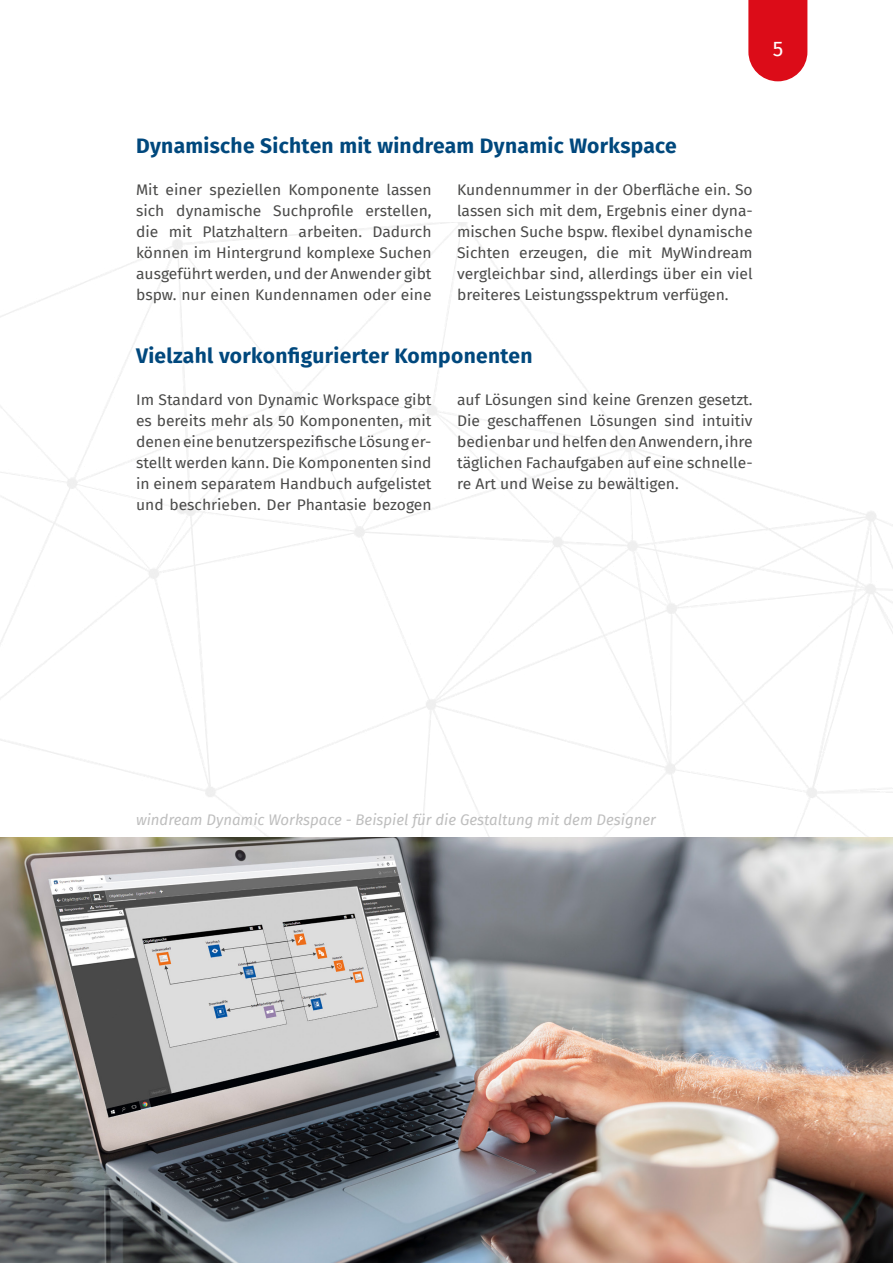
<style>
.page{position:relative;width:893px;height:1263px;background:#fff}
.page>*{position:absolute;margin:0;border:0;box-sizing:border-box;transform-origin:0 0}
.t1{font:700 21px "Fira Sans";letter-spacing:.015em;color:#00487d}
.t2{font:21px "Fira Sans";color:#fff}
.t3{font:15px/21px "Fira Sans";color:#4a4a49;text-align:justify;scale:1.04 1}
.t4{font:italic 15px "Fira Sans";color:#bebebe}
</style>
<div class="page">
<img style="left:0;top:222px;width:893px;height:616px">
<img style="left:0;top:838px;width:893px;height:425px">
<svg style="left:748px;top:0;width:59px;height:81px;background:#de1f2a"></svg>
<h1 class="t2" style="left:773px;top:33px;width:12px">5</h1>
<h1 class="t1" style="left:136px;top:128px;width:542px">Dynamische Sichten mit windream Dynamic Workspace</h1>
<p class="t3" style="left:136px;top:179px;width:286px">Mit einer speziellen Komponente lassen sich dynamische Suchprofile erstellen, die mit Platzhaltern arbeiten. Dadurch können im Hintergrund komplexe Suchen ausgeführt werden, und der Anwender gibt bspw. nur einen Kundennamen oder eine</p>
<p class="t3" style="left:457px;top:179px;width:286px">Kundennummer in der Oberfläche ein. So lassen sich mit dem, Ergebnis einer dyna&shy;mischen Suche bspw. flexibel dynamische Sichten erzeugen, die mit MyWindream vergleichbar sind, allerdings über ein viel breiteres Leistungsspektrum verfügen.</p>
<h1 class="t1" style="left:136px;top:338px;width:398px">Vielzahl vorkonfigurierter Komponenten</h1>
<p class="t3" style="left:136px;top:389px;width:286px">Im Standard von Dynamic Workspace gibt es bereits mehr als 50 Komponenten, mit denen eine benutzerspezifische Lösung er&shy;stellt werden kann. Die Komponenten sind in einem separatem Handbuch aufgelistet und beschrieben. Der Phantasie bezogen</p>
<p class="t3" style="left:457px;top:389px;width:286px">auf Lösungen sind keine Grenzen gesetzt.<br>Die geschaffenen Lösungen sind intuitiv bedienbar und helfen den Anwendern, ihre täglichen Fachaufgaben auf eine schnelle&shy;re Art und Weise zu bewältigen.</p>
<p class="t4" style="left:136px;top:808px;width:521px">windream Dynamic Workspace - Beispiel für die Gestaltung mit dem Designer</p>
</div>
